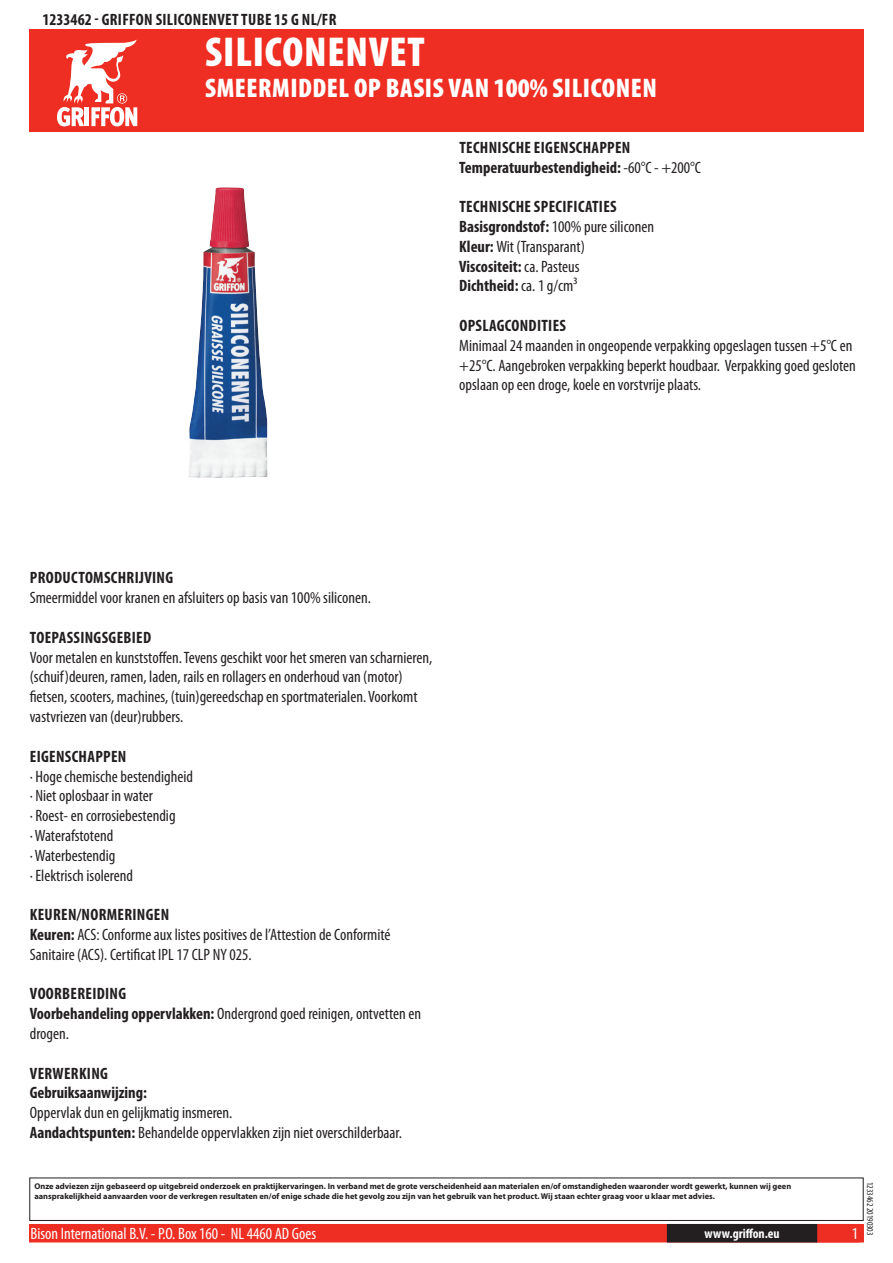
<style>
.page{position:relative;width:893px;height:1263px;background:#fff}
.page>*{position:absolute;margin:0;border:0;box-sizing:border-box;transform-origin:0 0}
.t1{font:900 condensed 42px "Myriad Pro";letter-spacing:.02em;color:#fff}
.t2{font:900 condensed 27px "Myriad Pro";letter-spacing:.02em;color:#fff}
.t3{font:condensed 16.5px/19.8px "Myriad Pro";color:#231f20}
.t4{font:700 condensed 16.5px/19.8px "Myriad Pro";letter-spacing:.02em;color:#231f20}
.t5{font:condensed 16.5px "Myriad Pro";color:#fff}
.t6{font:700 condensed 13.5px "Myriad Pro";color:#fff}
.t7{font:condensed 9px "Myriad Pro";color:#231f20}
.t8{font:700 8.4px/10.1px "Myriad Pro";color:#231f20}
.s1{font-weight:400}
.s2{font-weight:700}
</style>
<div class="page">
<div style="left:30px;top:1225px;width:833px;height:17px;background:#ee2e22"></div>
<div style="left:29px;top:1224px;width:835px;height:18px;border:2px solid #ee2e22"></div>
<div style="left:816px;top:1224px;width:44px;height:18px;border:2px solid #ee2e22"></div>
<div style="left:668px;top:1225px;width:148px;height:17px;background:#231f20"></div>
<div style="left:667px;top:1224px;width:150px;height:18px;border:2px solid #231f20"></div>
<div style="left:29px;top:1177px;width:835px;height:44px;border:1px solid #231f20"></div>
<div style="left:30px;top:30px;width:834px;height:102px;background:#ee2e22"></div>
<svg style="left:57px;top:39px;width:80px;height:87px"></svg>
<img style="left:189px;top:187px;width:79px;height:291px">
<p class="t4" style="left:43px;top:9px;width:288px">1233462 - GRIFFON SILICONENVET TUBE 15 G NL/FR</p>
<h1 class="t1" style="left:205px;top:25px;width:221px">SILICONENVET</h1>
<h2 class="t2" style="left:205px;top:70px;width:453px">SMEERMIDDEL OP BASIS VAN 100% SILICONEN</h2>
<p class="t4" style="left:459px;top:137px;width:243px">TECHNISCHE EIGENSCHAPPEN<br>TEMPERATUURBESTENDIGHEID: <span class="s1">-60°C - +200°C</span></p>
<p class="t4" style="left:459px;top:196px;width:196px">TECHNISCHE SPECIFICATIES<br>BASISGRONDSTOF: <span class="s1">100% pure siliconen<br></span>KLEUR: <span class="s1">Wit (Transparant)<br></span>VISCOSITEIT: <span class="s1">ca. Pasteus<br></span>DICHTHEID: <span class="s1">ca. 1 g/cm³</span></p>
<p class="t4" style="left:459px;top:315px;width:107px">OPSLAGCONDITIES</p>
<p class="t3" style="left:459px;top:335px;width:398px">Minimaal 24 maanden in ongeopende verpakking opgeslagen tussen +5°C en +25°C. Aangebroken verpakking beperkt houdbaar. Verpakking goed gesloten opslaan op een droge, koele en vorstvrije plaats.</p>
<p class="t4" style="left:30px;top:568px;width:144px">PRODUCTOMSCHRIJVING</p>
<p class="t3" style="left:30px;top:588px;width:343px">Smeermiddel voor kranen en afsluiters op basis van 100% siliconen.</p>
<p class="t4" style="left:30px;top:627px;width:121px">TOEPASSINGSGEBIED</p>
<p class="t3" style="left:30px;top:647px;width:404px">Voor metalen en kunststoffen. Tevens geschikt voor het smeren van scharnieren, (schuif)deuren, ramen, laden, rails en rollagers en onderhoud van (motor) fietsen, scooters, machines, (tuin)gereedschap en sportmaterialen. Voorkomt vastvriezen van (deur)rubbers.</p>
<p class="t4" style="left:30px;top:746px;width:98px">EIGENSCHAPPEN</p>
<p class="t3" style="left:30px;top:766px;width:165px">· Hoge chemische bestendigheid · Niet oplosbaar in water<br>· Roest- en corrosiebestendig<br>· Waterafstotend<br>· Waterbestendig<br>· Elektrisch isolerend</p>
<p class="t3" style="left:30px;top:904px;width:362px"><span class="s2">KEUREN/NORMERINGEN<br>KEUREN:</span> ACS: Conforme aux listes positives de l’Attestion de Conformité<br>Sanitaire (ACS). Certificat IPL 17 CLP NY 025.</p>
<p class="t4" style="left:30px;top:983px;width:393px">VOORBEREIDING<br>VOORBEHANDELING OPPERVLAKKEN: <span class="s1">Ondergrond goed reinigen, ontvetten en drogen.</span></p>
<p class="t4" style="left:30px;top:1063px;width:119px">VERWERKING<br>GEBRUIKSAANWIJZING:</p>
<p class="t3" style="left:30px;top:1102px;width:374px">Oppervlak dun en gelijkmatig insmeren.<br><span class="s2">AANDACHTSPUNTEN:</span> Behandelde oppervlakken zijn niet overschilderbaar.</p>
<p class="t8" style="left:34px;top:1181px;width:758px">Onze adviezen zijn gebaseerd op uitgebreid onderzoek en praktijkervaringen. In verband met de grote verscheidenheid aan materialen en/of omstandigheden waaronder wordt gewerkt, kunnen wij geen aansprakelijkheid aanvaarden voor de verkregen resultaten en/of enige schade die het gevolg zou zijn van het gebruik van het product. Wij staan echter graag voor u klaar met advies.</p>
<p class="t5" style="left:31px;top:1224px;width:287px">Bison International B.V. - P.O. Box 160 - NL 4460 AD Goes</p>
<p class="t6" style="left:704px;top:1225px;width:77px">WWW.GRIFFON.EU</p>
<p class="t5" style="left:852px;top:1224px;width:8px">1</p>
<p class="t7" style="left:875px;top:1182px;width:55px;rotate:90deg">1233462 20190303</p>
</div>
